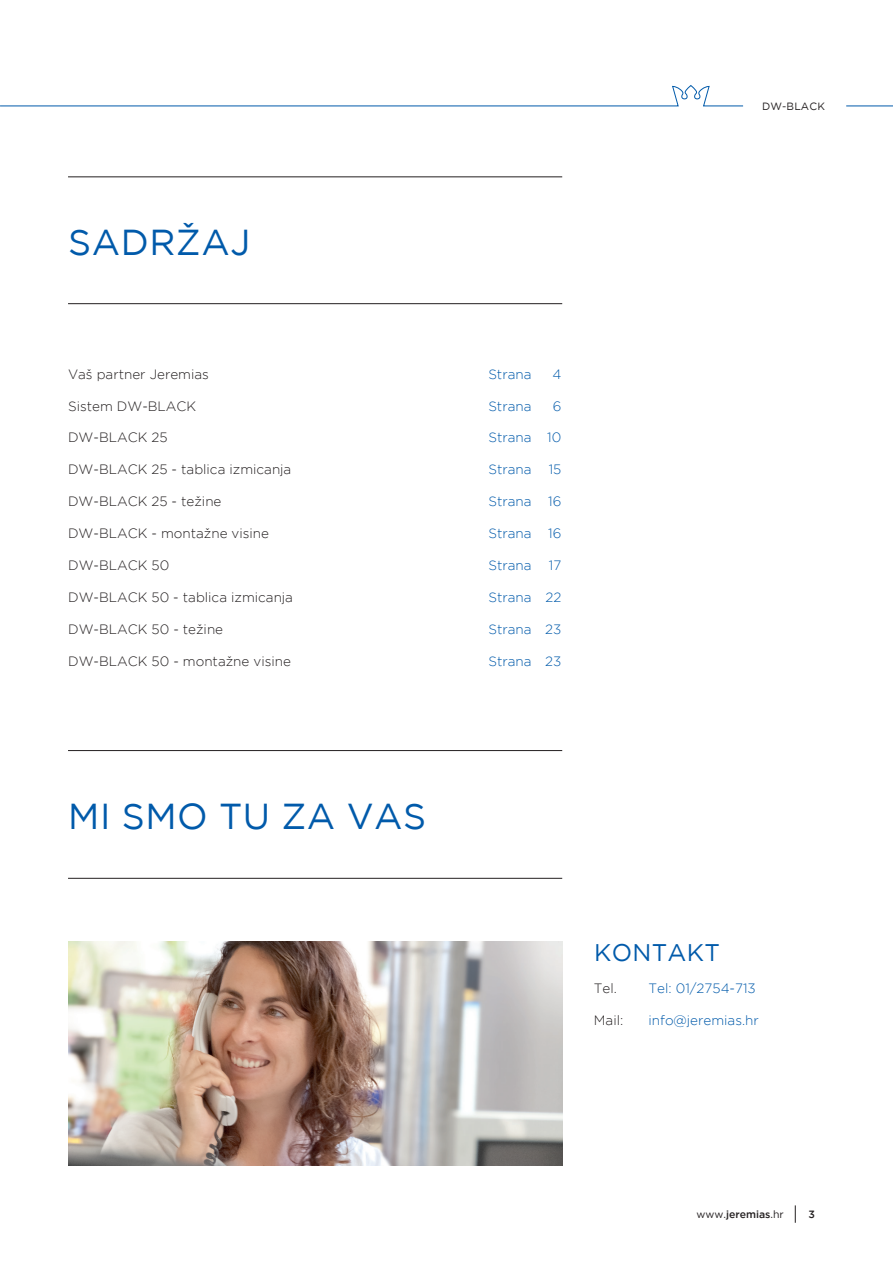
<style>
.page{position:relative;width:893px;height:1263px;background:#fff}
.page>*{position:absolute;margin:0;border:0;box-sizing:border-box;transform-origin:0 0}
.t1{font:36px "Gotham";letter-spacing:.015em;color:#015aaa}
.t2{font:24px "Gotham";letter-spacing:.015em;color:#015aaa}
.t3{font:300 13.5px "Gotham";color:#231f20}
.t4{font:300 13.5px "Gotham";color:#015aaa}
.t5{font:500 10.5px "Gotham";color:#231f20}
.t6{font:10.5px "Gotham";letter-spacing:.015em;color:#231f20}
.s1{font-weight:400}
</style>
<div class="page">
<svg style="left:795px;top:1205px;width:1px;height:18px"></svg>
<hr style="left:846px;top:106px;width:47px;height:1px;background:#015aaa">
<svg style="left:1px;top:85px;width:743px;height:22px"></svg>
<img style="left:68px;top:942px;width:494px;height:223px">
<hr style="left:68px;top:176px;width:494px;height:1px;background:#231f20">
<hr style="left:68px;top:303px;width:494px;height:1px;background:#231f20">
<hr style="left:68px;top:750px;width:494px;height:1px;background:#231f20">
<hr style="left:68px;top:878px;width:494px;height:1px;background:#231f20">
<h1 class="t1" style="left:68px;top:219px;width:183px">SADRŽAJ</h1>
<p class="t3" style="left:68px;top:365px;width:142px">Vaš partner Jeremias</p>
<p class="t4" style="left:488px;top:365px;width:45px">Strana</p>
<p class="t4" style="left:552px;top:365px;width:10px">4</p>
<p class="t3" style="left:68px;top:397px;width:130px">Sistem DW-BLACK</p>
<p class="t4" style="left:488px;top:397px;width:45px">Strana</p>
<p class="t4" style="left:553px;top:397px;width:10px">6</p>
<p class="t3" style="left:68px;top:429px;width:101px">DW-BLACK 25</p>
<p class="t4" style="left:488px;top:429px;width:74px">Strana 10</p>
<p class="t3" style="left:68px;top:461px;width:225px">DW-BLACK 25 - tablica izmicanja</p>
<p class="t4" style="left:488px;top:461px;width:45px">Strana</p>
<p class="t4" style="left:549px;top:461px;width:14px">15</p>
<p class="t3" style="left:68px;top:493px;width:155px">DW-BLACK 25 - težine</p>
<p class="t4" style="left:488px;top:493px;width:74px">Strana 16</p>
<p class="t3" style="left:68px;top:525px;width:202px">DW-BLACK - montažne visine</p>
<p class="t4" style="left:488px;top:525px;width:74px">Strana 16</p>
<p class="t3" style="left:68px;top:557px;width:103px">DW-BLACK 50</p>
<p class="t4" style="left:488px;top:557px;width:45px">Strana</p>
<p class="t4" style="left:549px;top:557px;width:14px">17</p>
<p class="t3" style="left:68px;top:588px;width:226px">DW-BLACK 50 - tablica izmicanja</p>
<p class="t4" style="left:488px;top:588px;width:74px">Strana 22</p>
<p class="t3" style="left:68px;top:620px;width:157px">DW-BLACK 50 - težine</p>
<p class="t4" style="left:488px;top:620px;width:74px">Strana 23</p>
<p class="t3" style="left:68px;top:652px;width:224px">DW-BLACK 50 - montažne visine</p>
<p class="t4" style="left:488px;top:652px;width:74px">Strana 23</p>
<p class="t6" style="left:762px;top:99px;width:64px">DW-BLACK</p>
<h1 class="t1" style="left:68px;top:793px;width:359px">MI SMO TU ZA VAS</h1>
<h2 class="t2" style="left:594px;top:937px;width:127px">KONTAKT</h2>
<p class="t3" style="left:594px;top:980px;width:25px">Tel.</p>
<p class="t4" style="left:648px;top:980px;width:109px">Tel: 01/2754-713</p>
<p class="t3" style="left:594px;top:1012px;width:31px">Mail:</p>
<p class="t4" style="left:648px;top:1012px;width:112px">info@jeremias.hr</p>
<p class="t5" style="left:696px;top:1208px;width:89px"><span class="s1">www.</span>jeremias<span class="s1">.hr</span></p>
<p class="t5" style="left:808px;top:1208px;width:8px">3</p>
</div>
